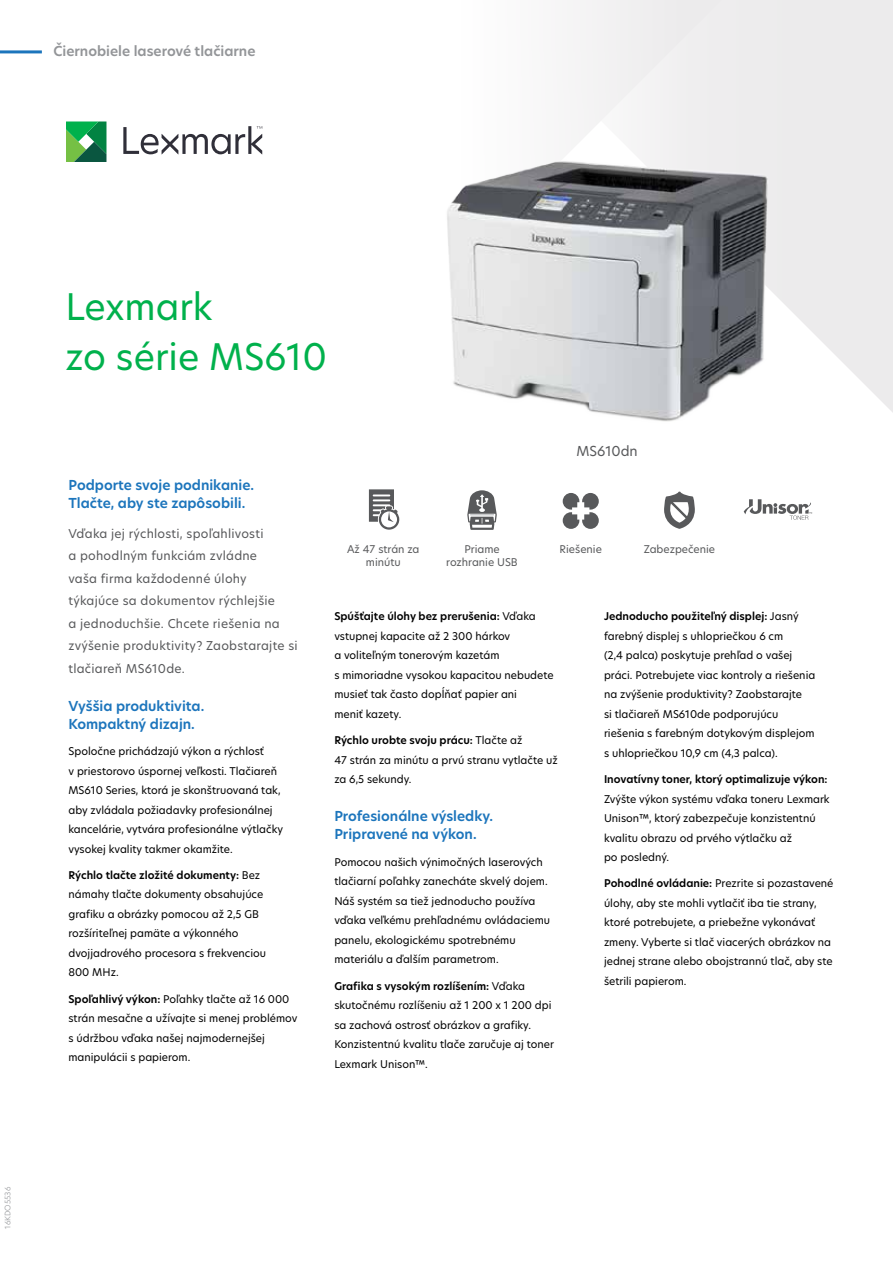
<style>
.page{position:relative;width:893px;height:1263px;background:#fff}
.page>*{position:absolute;margin:0;border:0;box-sizing:border-box;transform-origin:0 0}
.t1{font:36px/49.9px "TP Hero";color:#00b14c}
.t2{font:600 13.5px/18px "TP Hero";color:#1c75bc}
.t3{font:600 13.5px "TP Hero";color:#939598}
.t4{font:13.5px "TP Hero";color:#58595b}
.t5{font:12px/22.5px "TP Hero";letter-spacing:.02em;color:#58595b}
.t6{font:10.5px/19.5px "TP Hero";color:#000}
.t7{font:10.5px/12.6px "TP Hero";color:#58595b;text-align:center}
.t8{font:600 10.5px "TP Hero";color:#000}
.t9{font:300 7.5px "TP Hero";color:#939598}
.s1{font-weight:600}
</style>
<div class="page">
<svg style="left:735px;top:0;width:158px;height:412px;background:#eeedee"></svg>
<div style="left:573px;top:0;width:162px;height:153px;background:#f1f0f1"></div>
<svg style="left:123px;top:126px;width:139px;height:28px"></svg>
<svg style="left:66px;top:121px;width:40px;height:41px;background:#359d56"></svg>
<hr style="left:0;top:50px;width:42px;height:3px;background:#1c75bc">
<img style="left:447px;top:153px;width:334px;height:269px">
<svg style="left:369px;top:489px;width:30px;height:41px"></svg>
<svg style="left:467px;top:490px;width:30px;height:40px"></svg>
<svg style="left:563px;top:493px;width:36px;height:36px"></svg>
<svg style="left:664px;top:491px;width:31px;height:38px"></svg>
<svg style="left:744px;top:499px;width:68px;height:21px"></svg>
<p class="t3" style="left:53px;top:42px;width:204px">Čiernobiele laserové tlačiarne</p>
<p class="t9" style="left:3px;top:1228px;width:43px;rotate:-90deg">16KDO5536</p>
<h1 class="t1" style="left:65px;top:281px;width:263px">Lexmark<br>zo série MS610</h1>
<p class="t2" style="left:68px;top:476px;width:187px">Podporte svoje podnikanie.<br>Tlačte, aby ste zapôsobili.</p>
<p class="t5" style="left:68px;top:522px;width:231px">Vďaka jej rýchlosti, spoľahlivosti<br>a pohodlným funkciám zvládne<br>vaša firma každodenné úlohy týkajúce sa dokumentov rýchlejšie<br>a jednoduchšie. Chcete riešenia na zvýšenie produktivity? Zaobstarajte si tlačiareň MS610de.</p>
<p class="t2" style="left:68px;top:697px;width:137px">Vyššia produktivita.<br>Kompaktný dizajn.</p>
<p class="t6" style="left:68px;top:741px;width:216px">Spoločne prichádzajú výkon a rýchlosť<br>v priestorovo úspornej veľkosti. Tlačiareň MS610 Series, ktorá je skonštruovaná tak, aby zvládala požiadavky profesionálnej kancelárie, vytvára profesionálne výtlačky vysokej kvality takmer okamžite.</p>
<p class="t6" style="left:68px;top:865px;width:199px"><span class="s1">Rýchlo tlačte zložité dokumenty:</span> Bez námahy tlačte dokumenty obsahujúce grafiku a obrázky pomocou až 2,5 GB rozšíriteľnej pamäte a výkonného dvojjadrového procesora s frekvenciou<br>800 MHz.</p>
<p class="t6" style="left:68px;top:989px;width:230px"><span class="s1">Spoľahlivý výkon:</span> Poľahky tlačte až 16 000 strán mesačne a užívajte si menej problémov s údržbou vďaka našej najmodernejšej manipulácii s papierom.</p>
<p class="t4" style="left:576px;top:442px;width:63px">MS610dn</p>
<p class="t7" style="left:347px;top:543px;width:74px">Až 47 strán za minútu</p>
<p class="t7" style="left:446px;top:543px;width:73px">Priame rozhranie USB</p>
<p class="t7" style="left:560px;top:543px;width:44px">Riešenie</p>
<p class="t7" style="left:644px;top:543px;width:73px">Zabezpečenie</p>
<p class="t6" style="left:334px;top:607px;width:221px"><span class="s1">Spúšťajte úlohy bez prerušenia:</span> Vďaka vstupnej kapacite až 2 300 hárkov<br>a voliteľným tonerovým kazetám<br>s mimoriadne vysokou kapacitou nebudete musieť tak často dopĺňať papier ani<br>meniť kazety.</p>
<p class="t6" style="left:334px;top:730px;width:225px"><span class="s1">Rýchlo urobte svoju prácu:</span> Tlačte až<br>47 strán za minútu a prvú stranu vytlačte už za 6,5 sekundy.</p>
<p class="t2" style="left:334px;top:807px;width:160px">Profesionálne výsledky.<br>Pripravené na výkon.</p>
<p class="t6" style="left:334px;top:852px;width:217px">Pomocou našich výnimočných laserových tlačiarní poľahky zanecháte skvelý dojem.<br>Náš systém sa tiež jednoducho používa vďaka veľkému prehľadnému ovládaciemu panelu, ekologickému spotrebnému materiálu a ďalším parametrom.</p>
<p class="t6" style="left:334px;top:976px;width:221px"><span class="s1">Grafika s vysokým rozlíšením:</span> Vďaka skutočnému rozlíšeniu až 1 200 x 1 200 dpi sa zachová ostrosť obrázkov a grafiky.<br>Konzistentnú kvalitu tlače zaručuje aj toner Lexmark Unison™.</p>
<p class="t6" style="left:604px;top:607px;width:213px"><span class="s1">Jednoducho použiteľný displej:</span> Jasný farebný displej s uhlopriečkou 6 cm<br>(2,4 palca) poskytuje prehľad o vašej práci. Potrebujete viac kontroly a riešenia na zvýšenie produktivity? Zaobstarajte<br>si tlačiareň MS610de podporujúcu riešenia s farebným dotykovým displejom s uhlopriečkou 10,9 cm (4,3 palca).</p>
<p class="t8" style="left:604px;top:772px;width:225px">Inovatívny toner, ktorý optimalizuje výkon:</p>
<p class="t6" style="left:604px;top:789px;width:227px">Zvýšte výkon systému vďaka toneru Lexmark Unison™, ktorý zabezpečuje konzistentnú kvalitu obrazu od prvého výtlačku až<br>po posledný.</p>
<p class="t6" style="left:604px;top:874px;width:231px"><span class="s1">Pohodlné ovládanie:</span> Prezrite si pozastavené úlohy, aby ste mohli vytlačiť iba tie strany, ktoré potrebujete, a priebežne vykonávať zmeny. Vyberte si tlač viacerých obrázkov na jednej strane alebo obojstrannú tlač, aby ste šetrili papierom.</p>
</div>
